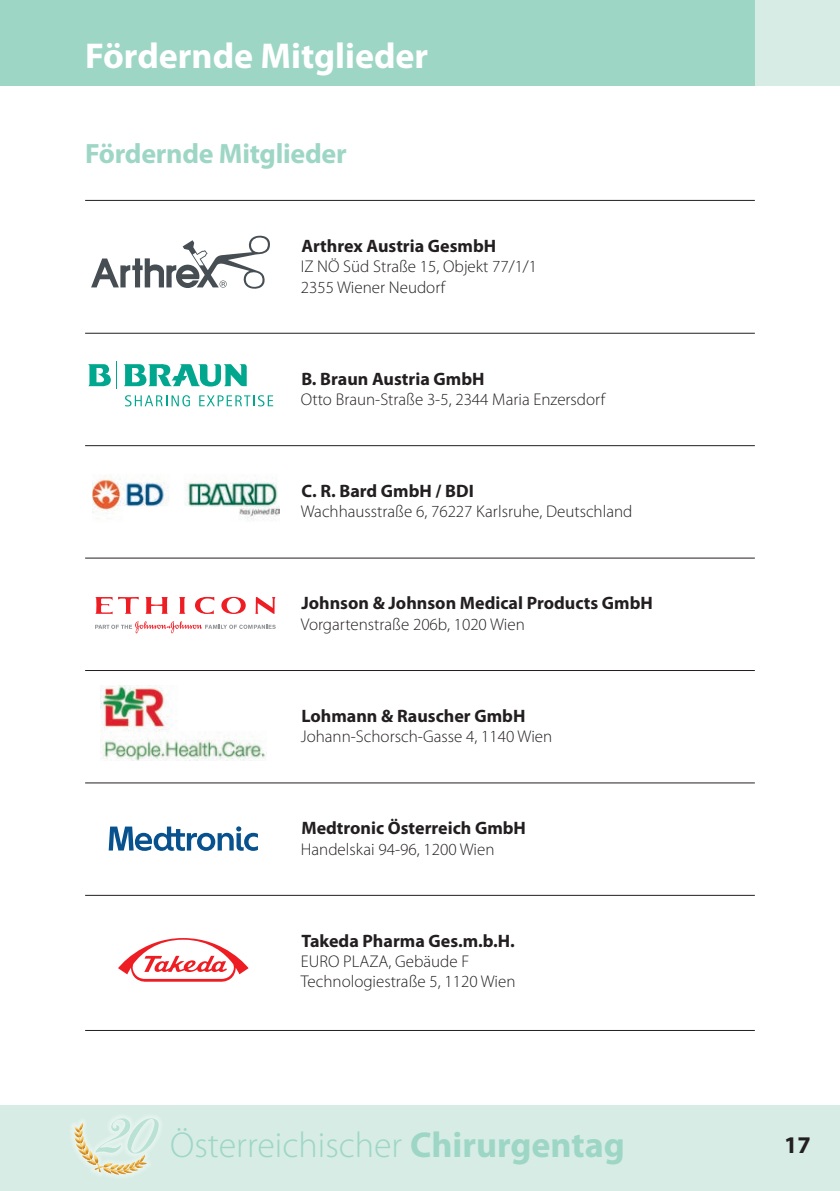
<style>
.page{position:relative;width:840px;height:1191px;background:#fff}
.page>*{position:absolute;margin:0;border:0;box-sizing:border-box;transform-origin:0 0}
.t1{font:300 36px "Myriad Pro";color:#9ed6c5}
.t2{font:700 36px "Myriad Pro";color:#fff}
.t3{font:700 28px "Myriad Pro";letter-spacing:-.01em;color:#9ed6c5}
.t4{font:700 24px "Myriad Pro";color:#231f20}
.t5{font:700 18px "Myriad Pro";color:#231f20}
.t6{font:300 17px/20.4px "Myriad Pro";color:#231f20}
.s1{font-weight:700}
</style>
<div class="page">
<div style="left:0;top:0;width:839px;height:85px;background:#d6ece5"></div>
<div style="left:0;top:1106px;width:839px;height:85px;background:#d6ece5"></div>
<div style="left:0;top:0;width:754px;height:85px;background:#9ed6c5"></div>
<svg style="left:71px;top:1118px;width:88px;height:59px"></svg>
<hr style="left:85px;top:200px;width:669px;height:1px;background:#231f20">
<hr style="left:85px;top:333px;width:669px;height:1px;background:#231f20">
<hr style="left:85px;top:445px;width:669px;height:1px;background:#231f20">
<hr style="left:85px;top:558px;width:669px;height:1px;background:#231f20">
<hr style="left:85px;top:670px;width:669px;height:1px;background:#231f20">
<hr style="left:85px;top:782px;width:669px;height:1px;background:#231f20">
<hr style="left:85px;top:895px;width:669px;height:1px;background:#231f20">
<hr style="left:85px;top:1030px;width:669px;height:1px;background:#231f20">
<svg style="left:91px;top:235px;width:179px;height:54px"></svg>
<img style="left:100px;top:686px;width:166px;height:74px">
<svg style="left:95px;top:597px;width:17px;height:17px"></svg>
<svg style="left:118px;top:597px;width:21px;height:17px"></svg>
<svg style="left:145px;top:597px;width:22px;height:17px"></svg>
<svg style="left:179px;top:597px;width:6px;height:17px"></svg>
<svg style="left:195px;top:597px;width:19px;height:17px"></svg>
<svg style="left:255px;top:597px;width:20px;height:17px"></svg>
<svg style="left:221px;top:597px;width:24px;height:17px"></svg>
<svg style="left:95px;top:621px;width:180px;height:12px"></svg>
<img style="left:93px;top:475px;width:186px;height:46px">
<svg style="left:125px;top:395px;width:65px;height:11px"></svg>
<svg style="left:199px;top:395px;width:74px;height:11px"></svg>
<svg style="left:123px;top:364px;width:123px;height:22px"></svg>
<svg style="left:88px;top:361px;width:29px;height:28px"></svg>
<svg style="left:109px;top:826px;width:149px;height:25px"></svg>
<svg style="left:118px;top:938px;width:130px;height:44px"></svg>
<h1 class="t2" style="left:85px;top:32px;width:344px">Fördernde Mitglieder</h1>
<h2 class="t3" style="left:85px;top:135px;width:263px">Fördernde Mitglieder</h2>
<p class="t5" style="left:301px;top:234px;width:196px">Arthrex Austria GesmbH</p>
<p class="t6" style="left:300px;top:256px;width:238px">IZ NÖ Süd Straße 15, Objekt 77/1/1<br>2355 Wiener Neudorf</p>
<p class="t5" style="left:301px;top:367px;width:184px">B. Braun Austria GmbH</p>
<p class="t6" style="left:300px;top:389px;width:306px">Otto Braun-Straße 3-5, 2344 Maria Enzersdorf</p>
<p class="t5" style="left:301px;top:479px;width:174px">C. R. Bard GmbH / BDI</p>
<p class="t6" style="left:300px;top:501px;width:333px">Wachhausstraße 6, 76227 Karlsruhe, Deutschland</p>
<p class="t5" style="left:301px;top:591px;width:353px">Johnson &amp; Johnson Medical Products GmbH</p>
<p class="t6" style="left:300px;top:614px;width:225px">Vorgartenstraße 206b, 1020 Wien</p>
<p class="t5" style="left:301px;top:704px;width:225px">Lohmann &amp; Rauscher GmbH</p>
<p class="t6" style="left:300px;top:726px;width:253px">Johann-Schorsch-Gasse 4, 1140 Wien</p>
<p class="t5" style="left:301px;top:816px;width:226px">Medtronic Österreich GmbH</p>
<p class="t6" style="left:300px;top:838px;width:195px">Handelskai 94-96, 1200 Wien</p>
<p class="t5" style="left:301px;top:928px;width:215px">Takeda Pharma Ges.m.b.H.</p>
<p class="t6" style="left:300px;top:951px;width:216px">EURO PLAZA, Gebäude F<br>Technologiestraße 5, 1120 Wien</p>
<h1 class="t1" style="left:170px;top:1123px;width:456px">Österreichischer <span class="s1">Chirurgentag</span></h1>
<h3 class="t4" style="left:783px;top:1129px;width:28px">17</h3>
</div>
